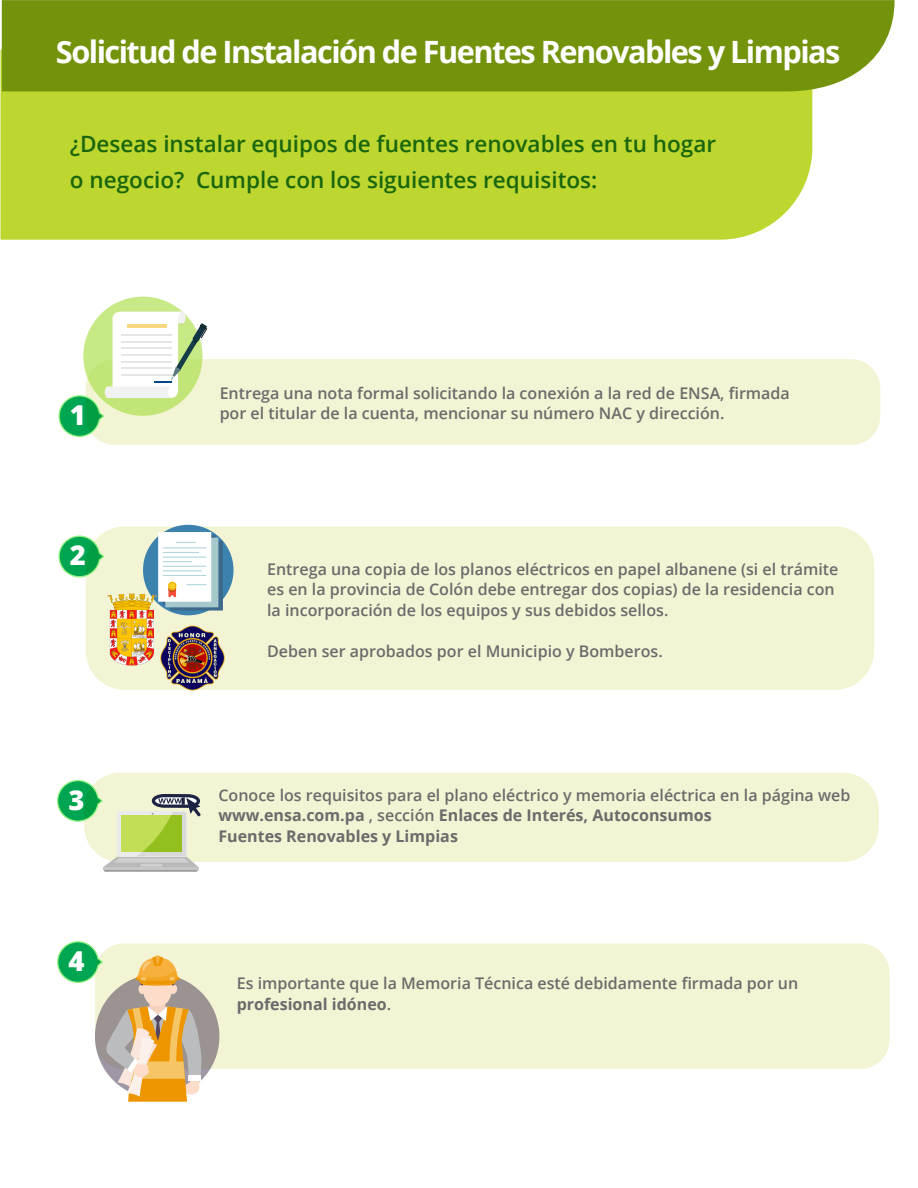
<style>
.page{position:relative;width:918px;height:1188px;background:#fff}
.page>*{position:absolute;margin:0;border:0;box-sizing:border-box;transform-origin:0 0}
.t1{font:700 30.75px "Open Sans";letter-spacing:-.05em;color:#fff}
.t2{font:800 27.45px "Open Sans";color:#fff}
.t3{font:600 22.5px/36px "Open Sans";color:#19660c}
.t4{font:600 16.05px/20.5px "Open Sans";color:#6b6b6b}
.s1{font-weight:700}
</style>
<div class="page">
<div style="left:86px;top:359px;width:794px;height:86px;background:#f2f4d4;border-radius:29px"></div>
<div style="left:86px;top:526px;width:788px;height:164px;background:#f2f4d4;border-radius:39px"></div>
<svg style="left:59px;top:536px;width:46px;height:41px"></svg>
<div style="left:84px;top:773px;width:795px;height:89px;background:#f2f4d4;border-radius:36px"></div>
<div style="left:95px;top:943px;width:795px;height:126px;background:#f2f4d4;border-radius:29px"></div>
<div style="left:83px;top:297px;width:119px;height:119px;background:#c7e986;border-radius:50%"></div>
<svg style="left:59px;top:311px;width:148px;height:126px"></svg>
<div style="left:143px;top:525px;width:91px;height:90px;background:#3c82af;border-radius:50%"></div>
<div style="left:158px;top:532px;width:53px;height:70px;background:#fff"></div>
<svg style="left:163px;top:535px;width:60px;height:76px"></svg>
<img style="left:107px;top:594px;width:52px;height:72px">
<img style="left:140px;top:623px;width:85px;height:68px">
<svg style="left:57px;top:780px;width:144px;height:92px"></svg>
<div style="left:95px;top:974px;width:124px;height:125px;background:#9a9392;border-radius:50%"></div>
<svg style="left:57px;top:941px;width:145px;height:161px"></svg>
<div style="left:1px;top:50px;width:811px;height:190px;background:#bed630"></div>
<div style="left:2px;top:0;width:893px;height:91px;background:#73930d"></div>
<h1 class="t1" style="left:56px;top:30px;width:786px">Solicitud de Instalación de Fuentes Renovables y Limpias</h1>
<h3 class="t3" style="left:70px;top:125px;width:648px">¿Deseas instalar equipos de fuentes renovables en tu hogar o negocio? Cumple con los siguientes requisitos:</h3>
<h2 class="t2" style="left:70px;top:394px;width:18px">1</h2>
<h2 class="t2" style="left:70px;top:534px;width:18px">2</h2>
<h2 class="t2" style="left:68px;top:779px;width:18px">3</h2>
<h2 class="t2" style="left:68px;top:940px;width:18px">4</h2>
<p class="t4" style="left:220px;top:382px;width:572px">Entrega una nota formal solicitando la conexión a la red de ENSA, firmada por el titular de la cuenta, mencionar su número NAC y dirección.</p>
<p class="t4" style="left:267px;top:558px;width:573px">Entrega una copia de los planos eléctricos en papel albanene (si el trámite es en la provincia de Colón debe entregar dos copias) de la residencia con la incorporación de los equipos y sus debidos sellos.</p>
<p class="t4" style="left:267px;top:640px;width:397px">Deben ser aprobados por el Municipio y Bomberos.</p>
<p class="t4" style="left:218px;top:784px;width:634px">Conoce los requisitos para el plano eléctrico y memoria eléctrica en la página web <span class="s1">www.ensa.com.pa</span> , sección <span class="s1">Enlaces de Interés, Autoconsumos<br>Fuentes Renovables y Limpias</span></p>
<p class="t4" style="left:237px;top:973px;width:563px">Es importante que la Memoria Técnica esté debidamente firmada por un <span class="s1">profesional idóneo</span>.</p>
</div>
